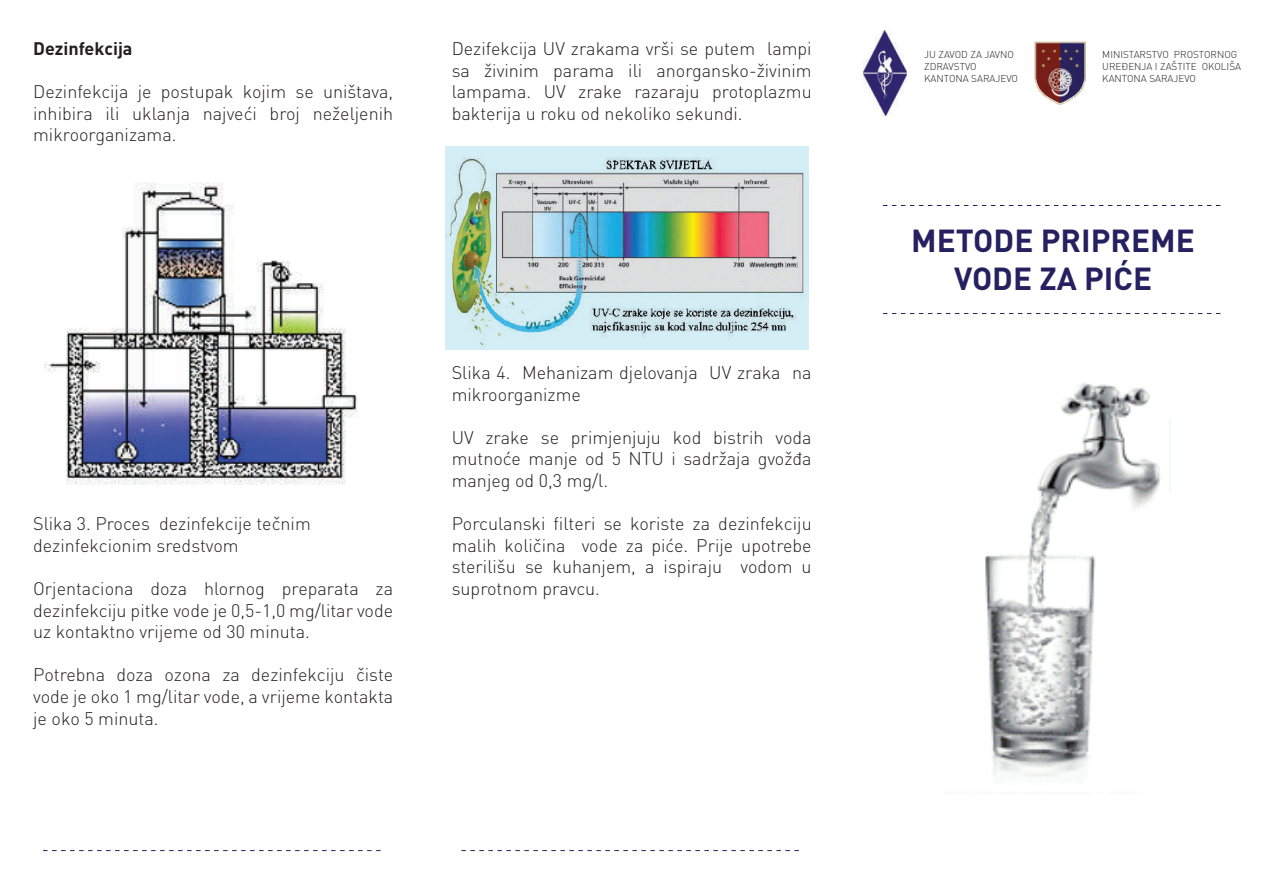
<style>
.page{position:relative;width:1263px;height:893px;background:#fff}
.page>*{position:absolute;margin:0;border:0;box-sizing:border-box;transform-origin:0 0}
.t1{font:700 31.5px/37.8px "DIN Pro";color:#252161;text-align:center}
.t2{font:300 18px/21.6px "DIN Pro";color:#231f20;text-align:justify}
.t3{font:700 18px "DIN Pro";color:#231f20}
.t4{font:300 9.9px/11.9px "DIN Pro";color:#231f20}
</style>
<div class="page">
<svg style="left:883px;top:205px;width:338px;height:1px"></svg>
<svg style="left:883px;top:313px;width:338px;height:1px"></svg>
<svg style="left:461px;top:850px;width:338px;height:1px"></svg>
<svg style="left:43px;top:850px;width:338px;height:1px"></svg>
<img style="left:1035px;top:41px;width:50px;height:64px">
<img style="left:864px;top:31px;width:43px;height:84px">
<img style="left:446px;top:147px;width:362px;height:203px">
<img style="left:985px;top:383px;width:186px;height:396px">
<img style="left:44px;top:182px;width:313px;height:303px">
<p class="t3" style="left:33px;top:36px;width:101px">Dezinfekcija</p>
<p class="t2" style="left:33px;top:80px;width:362px">Dezinfekcija je postupak kojim se uništava, inhibira ili uklanja najveći broj neželjenih mikroorganizama.</p>
<p class="t2" style="left:452px;top:37px;width:362px">Dezifekcija UV zrakama vrši se putem lampi sa živinim parama ili anorgansko-živinim lampama. UV zrake razaraju protoplazmu bakterija u roku od nekoliko sekundi.</p>
<p class="t2" style="left:33px;top:512px;width:279px">Slika 3. Proces dezinfekcije tečnim dezinfekcionim sredstvom</p>
<p class="t2" style="left:33px;top:577px;width:361px">Orjentaciona doza hlornog preparata za dezinfekciju pitke vode je 0,5-1,0 mg/litar vode uz kontaktno vrijeme od 30 minuta.</p>
<p class="t2" style="left:33px;top:663px;width:362px">Potrebna doza ozona za dezinfekciju čiste vode je oko 1 mg/litar vode, a vrijeme kontakta je oko 5 minuta.</p>
<p class="t2" style="left:452px;top:361px;width:361px">Slika 4. Mehanizam djelovanja UV zraka na mikroorganizme</p>
<p class="t2" style="left:452px;top:426px;width:361px">UV zrake se primjenjuju kod bistrih voda mutnoće manje od 5 NTU i sadržaja gvožđa manjeg od 0,3 mg/l.</p>
<p class="t2" style="left:452px;top:512px;width:362px">Porculanski filteri se koriste za dezinfekciju malih količina vode za piće. Prije upotrebe sterilišu se kuhanjem, a ispiraju vodom u suprotnom pravcu.</p>
<p class="t4" style="left:924px;top:48px;width:95px">JU ZAVOD ZA JAVNO<br>ZDRAVSTVO<br>KANTONA SARAJEVO</p>
<p class="t4" style="left:1102px;top:48px;width:140px">MINISTARSTVO PROSTORNOG<br>UREĐENJA I ZAŠTITE OKOLIŠA<br>KANTONA SARAJEVO</p>
<h1 class="t1" style="left:911px;top:220px;width:285px">METODE PRIPREME<br>VODE ZA PIĆE</h1>
</div>
